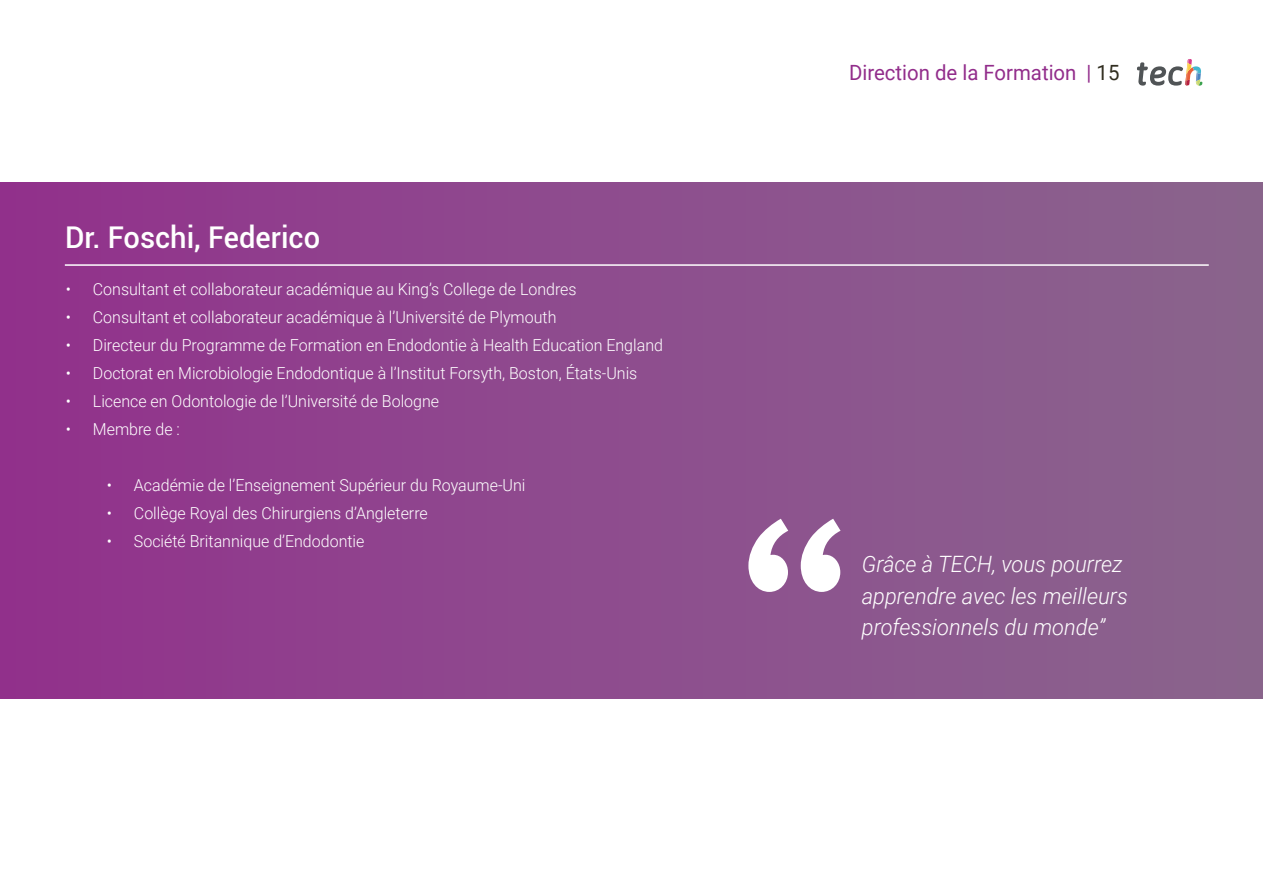
<style>
.page{position:relative;width:1263px;height:893px;background:#fff}
.page>*{position:absolute;margin:0;border:0;box-sizing:border-box;transform-origin:0 0}
.t1{font:500 30px "Roboto";color:#fff}
.t2{font:italic 300 22.5px/31.5px "Roboto";color:#fff}
.t3{font:21px "Roboto";color:#922d8b}
.t4{font:300 16.5px "Roboto";color:#fff}
.s1{color:#312e20}
</style>
<div class="page">
<div style="left:0;top:182px;width:1263px;height:516px;background:linear-gradient(to right,#92328d,#8a668e)"></div>
<svg style="left:1137px;top:59px;width:65px;height:27px"></svg>
<hr style="left:65px;top:264px;width:1144px;height:2px;background:#fff">
<svg style="left:748px;top:519px;width:92px;height:73px"></svg>
<h1 class="t1" style="left:65px;top:216px;width:257px">Dr. Foschi, Federico</h1>
<p class="t4" style="left:66px;top:277px;width:512px">• Consultant et collaborateur académique au King’s College de Londres</p>
<p class="t4" style="left:66px;top:305px;width:492px">• Consultant et collaborateur académique à l’Université de Plymouth</p>
<p class="t4" style="left:66px;top:333px;width:599px">• Directeur du Programme de Formation en Endodontie à Health Education England</p>
<p class="t4" style="left:66px;top:361px;width:573px">• Doctorat en Microbiologie Endodontique à l’Institut Forsyth, Boston, États-Unis</p>
<p class="t4" style="left:66px;top:389px;width:375px">• Licence en Odontologie de l’Université de Bologne</p>
<p class="t4" style="left:66px;top:417px;width:115px">• Membre de :</p>
<p class="t4" style="left:107px;top:473px;width:420px">• Académie de l’Enseignement Supérieur du Royaume-Uni</p>
<p class="t4" style="left:107px;top:501px;width:322px">• Collège Royal des Chirurgiens d’Angleterre</p>
<p class="t4" style="left:107px;top:529px;width:259px">• Société Britannique d’Endodontie</p>
<p class="t3" style="left:849px;top:57px;width:272px">Direction de la Formation | <span class="s1">15</span></p>
<h2 class="t2" style="left:862px;top:548px;width:268px">Grâce à TECH, vous pourrez apprendre avec les meilleurs professionnels du monde”</h2>
</div>
